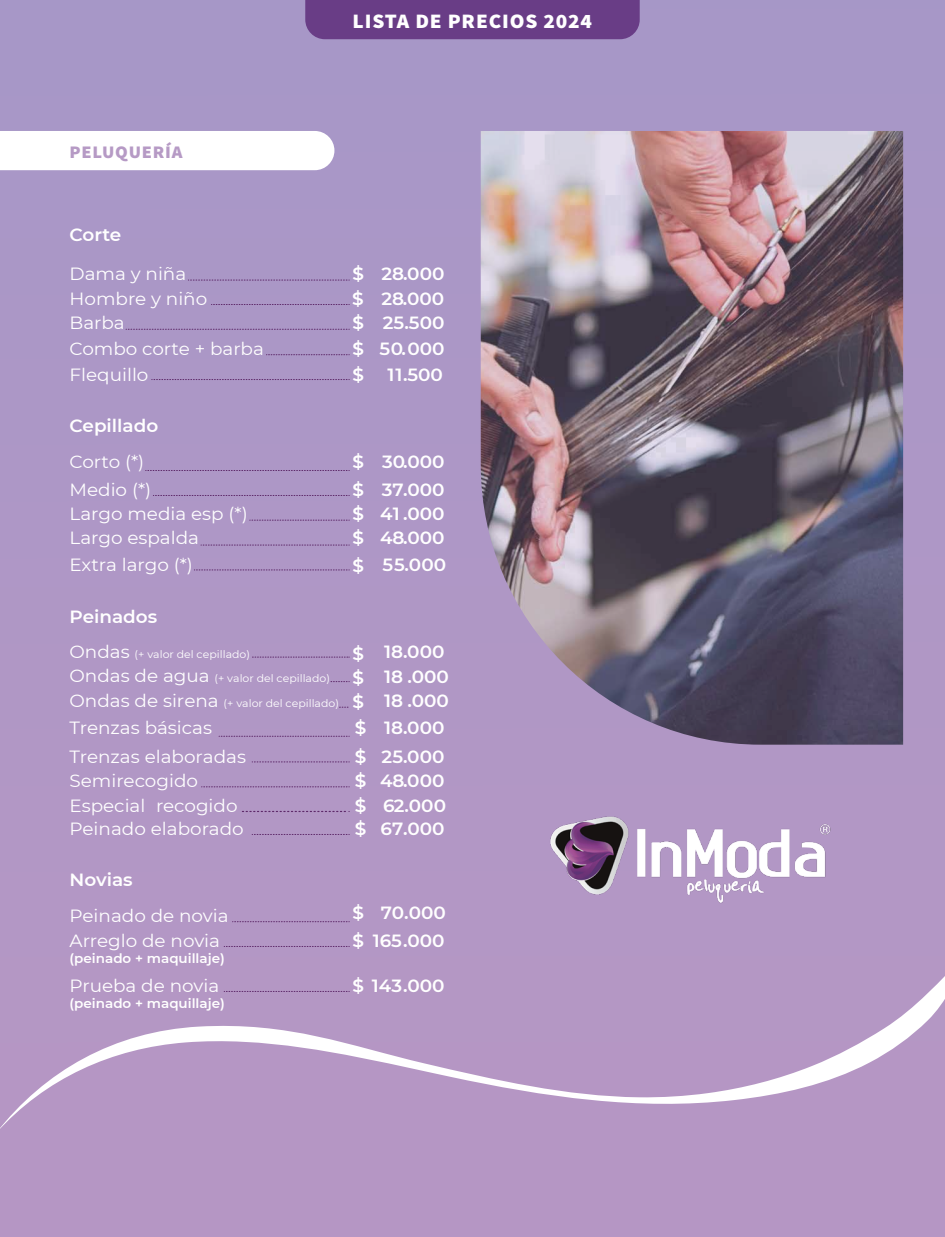
<style>
.page{position:relative;width:945px;height:1237px;background:#af97c6}
.page>*{position:absolute;margin:0;border:0;box-sizing:border-box;transform-origin:0 0}
.t1{font:900 20.56px "Source Sans Pro";letter-spacing:.04em;color:#fff;scale:1.04 1}
.t2{font:17.68px "Montserrat";color:#fff;scale:1.04 1}
.t3{font:600 17.68px "Montserrat";color:#fff;scale:1.04 1}
.t4{font:900 17.68px "Source Sans Pro";letter-spacing:.04em;color:#b69ac5;scale:1.04 1}
.t5{font:600 12.95px "Montserrat";color:#fff;scale:1.04 1}
.t6{font:10.5px "Montserrat";color:#fff;scale:1.04 1}
.s1{font-size:17.68px}
.s2{font-weight:600;font-size:17.68px}
</style>
<div class="page">
<div style="left:0;top:945px;width:945px;height:188px;background:#b597c4"></div>
<svg style="left:219px;top:736px;width:131px;height:1px"></svg>
<svg style="left:202px;top:786px;width:148px;height:1px"></svg>
<svg style="left:242px;top:811px;width:108px;height:1px"></svg>
<svg style="left:252px;top:834px;width:98px;height:1px"></svg>
<svg style="left:252px;top:761px;width:98px;height:1px"></svg>
<svg style="left:252px;top:656px;width:98px;height:1px"></svg>
<svg style="left:331px;top:681px;width:19px;height:1px"></svg>
<svg style="left:188px;top:280px;width:162px;height:1px"></svg>
<svg style="left:211px;top:304px;width:139px;height:1px"></svg>
<svg style="left:126px;top:329px;width:224px;height:1px"></svg>
<svg style="left:266px;top:354px;width:84px;height:1px"></svg>
<svg style="left:152px;top:379px;width:198px;height:1px"></svg>
<svg style="left:0;top:131px;width:334px;height:39px"></svg>
<svg style="left:233px;top:921px;width:117px;height:1px"></svg>
<svg style="left:224px;top:946px;width:126px;height:1px"></svg>
<svg style="left:224px;top:991px;width:126px;height:1px"></svg>
<svg style="left:146px;top:470px;width:204px;height:1px"></svg>
<svg style="left:153px;top:495px;width:197px;height:1px"></svg>
<svg style="left:250px;top:520px;width:100px;height:1px"></svg>
<svg style="left:201px;top:544px;width:149px;height:1px"></svg>
<svg style="left:194px;top:569px;width:156px;height:1px"></svg>
<img style="left:481px;top:131px;width:422px;height:613px">
<div style="left:305px;top:0;width:335px;height:39px;background:#693d86"></div>
<img style="left:535px;top:785px;width:314px;height:130px">
<p class="t4" style="left:70px;top:140px;width:110px">PELUQUERÍA</p>
<p class="t3" style="left:70px;top:223px;width:51px">Corte</p>
<p class="t1" style="left:353px;top:7px;width:232px">LISTA DE PRECIOS 2024</p>
<p class="t2" style="left:70px;top:262px;width:114px">Dama y niña</p>
<p class="t3" style="left:352px;top:261px;width:90px">$ 28.000</p>
<p class="t2" style="left:70px;top:287px;width:134px">Hombre y niño</p>
<p class="t3" style="left:352px;top:286px;width:90px">$ 28.000</p>
<p class="t2" style="left:70px;top:311px;width:55px">Barba</p>
<p class="t3" style="left:352px;top:310px;width:90px">$ 25.500</p>
<p class="t2" style="left:70px;top:337px;width:188px">Combo corte + barba</p>
<p class="t3" style="left:352px;top:337px;width:90px">$ 50.000</p>
<p class="t2" style="left:70px;top:362px;width:77px">Flequillo</p>
<p class="t3" style="left:352px;top:362px;width:13px">$</p>
<p class="t3" style="left:388px;top:362px;width:55px">11.500</p>
<p class="t3" style="left:70px;top:413px;width:87px">Cepillado</p>
<p class="t2" style="left:70px;top:449px;width:73px">Corto (*)</p>
<p class="t3" style="left:352px;top:449px;width:90px">$ 30.000</p>
<p class="t2" style="left:70px;top:477px;width:80px">Medio (*)</p>
<p class="t3" style="left:352px;top:477px;width:90px">$ 37.000</p>
<p class="t2" style="left:70px;top:501px;width:173px">Largo media esp (*)</p>
<p class="t3" style="left:352px;top:501px;width:90px">$ 41 .000</p>
<p class="t2" style="left:70px;top:526px;width:126px">Largo espalda</p>
<p class="t3" style="left:352px;top:525px;width:90px">$ 48.000</p>
<p class="t2" style="left:70px;top:553px;width:120px">Extra largo (*)</p>
<p class="t3" style="left:352px;top:552px;width:92px">$ 55.000</p>
<p class="t3" style="left:70px;top:604px;width:86px">Peinados</p>
<p class="t6" style="left:70px;top:647px;width:175px"><span class="s1">Ondas</span> (+ valor del cepillado)</p>
<p class="t3" style="left:352px;top:639px;width:90px">$ 18.000</p>
<p class="t6" style="left:70px;top:670px;width:252px"><span class="s1">Ondas de agua</span> (+ valor del cepillado)</p>
<p class="t3" style="left:352px;top:664px;width:94px">$ 18 .000</p>
<p class="t6" style="left:70px;top:696px;width:366px"><span class="s1">Ondas de sirena</span> (+ valor del cepillado) <span class="s2">$ 18 .000</span></p>
<p class="t2" style="left:70px;top:715px;width:139px">Trenzas básicas</p>
<p class="t3" style="left:355px;top:715px;width:88px">$ 18.000</p>
<p class="t2" style="left:70px;top:768px;width:125px">Semirecogido</p>
<p class="t3" style="left:355px;top:768px;width:88px">$ 48.000</p>
<p class="t2" style="left:70px;top:793px;width:163px">Especial recogido</p>
<p class="t3" style="left:355px;top:793px;width:89px">$ 62.000</p>
<p class="t2" style="left:70px;top:816px;width:169px">Peinado elaborado</p>
<p class="t3" style="left:355px;top:816px;width:88px">$ 67.000</p>
<p class="t2" style="left:70px;top:744px;width:171px">Trenzas elaboradas</p>
<p class="t3" style="left:355px;top:743px;width:88px">$ 25.000</p>
<p class="t3" style="left:70px;top:867px;width:62px">Novias</p>
<p class="t2" style="left:70px;top:904px;width:155px">Peinado de novia</p>
<p class="t3" style="left:352px;top:900px;width:91px">$ 70.000</p>
<p class="t2" style="left:70px;top:928px;width:146px">Arreglo de novia</p>
<p class="t3" style="left:352px;top:928px;width:13px">$</p>
<p class="t5" style="left:70px;top:949px;width:151px">(peinado + maquillaje)</p>
<p class="t3" style="left:373px;top:928px;width:71px">165.000</p>
<p class="t2" style="left:70px;top:973px;width:145px">Prueba de novia</p>
<p class="t3" style="left:352px;top:973px;width:13px">$</p>
<p class="t5" style="left:70px;top:993px;width:151px">(peinado + maquillaje)</p>
<p class="t3" style="left:372px;top:973px;width:71px">143.000</p>
</div>
